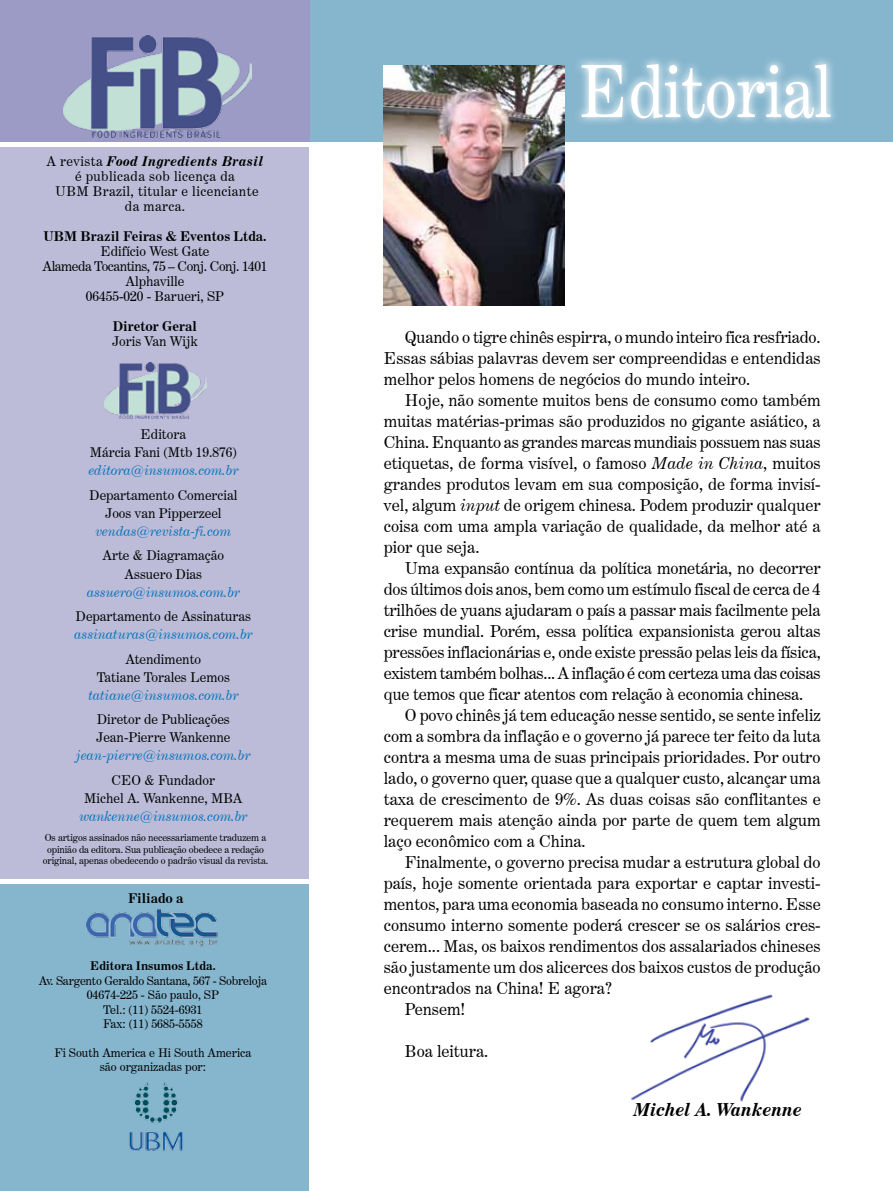
<style>
.page{position:relative;width:893px;height:1191px;background:#fff}
.page>*{position:absolute;margin:0;border:0;box-sizing:border-box;transform-origin:0 0}
.t1{font:72px "Century Expanded BT";color:#fff;scale:.9 1}
.t2{font:italic 700 18px "Century Expanded BT";color:#000}
.t3{font:16.5px/21px "Century Expanded BT";color:#000;text-align:justify}
.t4{font:13.5px/18px "Century Expanded BT";color:#000;text-align:center}
.t5{font:italic 13.5px "Century Expanded BT";color:#0072bc}
.t6{font:13.5px/15px "Century Expanded BT";letter-spacing:.03em;color:#000;text-align:center}
.t7{font:700 13.5px "Century Expanded BT";color:#000}
.t8{font:12px/14.4px "Century Expanded BT";letter-spacing:-.02em;color:#000;text-align:center}
.t9{font:12px/14.4px "Century Expanded BT";color:#000;text-align:center}
.t10{font:700 12px "Century Expanded BT";color:#000}
.t11{font:9.75px/11.7px "Century Expanded BT";letter-spacing:-.01em;color:#000;text-align:center}
.s1{font-weight:700;font-style:italic}
.s2{font-style:italic}
</style>
<div class="page">
<div style="left:0;top:884px;width:309px;height:307px;background:#86b6ce"></div>
<div style="left:0;top:147px;width:309px;height:731px;background:#bcbcd8"></div>
<div style="left:289px;top:0;width:604px;height:141px;background:#86b6ce"></div>
<div style="left:0;top:0;width:310px;height:141px;background:#9b9bc5"></div>
<svg style="left:578px;top:59px;width:257px;height:64px"></svg>
<img style="left:64px;top:35px;width:188px;height:103px">
<img style="left:104px;top:362px;width:103px;height:56px">
<img style="left:86px;top:908px;width:132px;height:39px">
<img style="left:129px;top:1082px;width:54px;height:69px">
<img style="left:384px;top:65px;width:180px;height:241px">
<img style="left:631px;top:994px;width:179px;height:108px">
<p class="t6" style="left:47px;top:154px;width:218px">A revista <span class="s1">Food Ingredients Brasil </span>é publicada sob licença da<br>UBM Brazil, titular e licenciante da marca.</p>
<p class="t7" style="left:43px;top:228px;width:225px">UBM Brazil Feiras &amp; Eventos Ltda.</p>
<p class="t4" style="left:43px;top:244px;width:226px;line-height:15px">Edifício West Gate<br>Alameda Tocantins, 75 – Conj. Conj. 1401<br>Alphaville<br>06455-020 - Barueri, SP</p>
<p class="t7" style="left:113px;top:318px;width:86px">Diretor Geral</p>
<p class="t4" style="left:112px;top:332px;width:87px">Joris Van Wijk</p>
<p class="t4" style="left:90px;top:425px;width:149px">Editora<br>Márcia Fani (Mtb 19.876)</p>
<p class="t5" style="left:88px;top:462px;width:151px">editora@insumos.com.br</p>
<p class="t4" style="left:89px;top:486px;width:150px">Departamento Comercial<br>Joos van Pipperzeel</p>
<p class="t5" style="left:95px;top:523px;width:137px">vendas@revista-fi.com</p>
<p class="t4" style="left:103px;top:546px;width:123px">Arte &amp; Diagramação<br>Assuero Dias</p>
<p class="t5" style="left:87px;top:583px;width:155px">assuero@insumos.com.br</p>
<p class="t4" style="left:76px;top:607px;width:177px">Departamento de Assinaturas</p>
<p class="t5" style="left:74px;top:626px;width:180px">assinaturas@insumos.com.br</p>
<p class="t4" style="left:97px;top:649px;width:135px">Atendimento<br>Tatiane Torales Lemos</p>
<p class="t5" style="left:88px;top:686px;width:151px">tatiane@insumos.com.br</p>
<p class="t4" style="left:96px;top:710px;width:136px;text-align:left">Diretor de Publicações<br>Jean-Pierre Wankenne</p>
<p class="t5" style="left:76px;top:747px;width:176px">jean-pierre@insumos.com.br</p>
<p class="t4" style="left:84px;top:771px;width:160px">CEO &amp; Fundador<br>Michel A. Wankenne, MBA</p>
<p class="t5" style="left:79px;top:808px;width:169px">wankenne@insumos.com.br</p>
<p class="t11" style="left:43px;top:831px;width:227px">Os artigos assinados não necessariamente traduzem a opinião da editora. Sua publicação obedece a redação original, apenas obedecendo o padrão visual da revista.</p>
<p class="t7" style="left:128px;top:890px;width:57px">Filiado a</p>
<p class="t10" style="left:90px;top:958px;width:127px">Editora Insumos Ltda.</p>
<p class="t8" style="left:39px;top:973px;width:230px">Av. Sargento Geraldo Santana, 567 - Sobreloja<br>04674-225 - São paulo, SP<br>Tel.: (11) 5524-6931<br>Fax: (11) 5685-5558</p>
<p class="t9" style="left:54px;top:1045px;width:199px">Fi South America e Hi South America são organizadas por:</p>
<h1 class="t1" style="left:579px;top:47px;width:283px">Editorial</h1>
<p class="t3" style="left:384px;top:326px;width:438px;text-indent:21px">Quando o tigre chinês espirra, o mundo inteiro fica resfriado.<br>Essas sábias palavras devem ser compreendidas e entendidas melhor pelos homens de negócios do mundo inteiro.</p>
<p class="t3" style="left:384px;top:389px;width:438px;text-indent:21px">Hoje, não somente muitos bens de consumo como também muitas matérias-primas são produzidos no gigante asiático, a China. Enquanto as grandes marcas mundiais possuem nas suas etiquetas, de forma visível, o famoso <span class="s2">Made in China</span>, muitos grandes produtos levam em sua composição, de forma invisí&shy;vel, algum <span class="s2">input</span> de origem chinesa. Podem produzir qualquer coisa com uma ampla variação de qualidade, da melhor até a pior que seja.</p>
<p class="t3" style="left:384px;top:557px;width:439px;text-indent:21px">Uma expansão contínua da política monetária, no decorrer dos últimos dois anos, bem como um estímulo fiscal de cerca de 4 trilhões de yuans ajudaram o país a passar mais facilmente pela crise mundial. Porém, essa política expansionista gerou altas pressões inflacionárias e, onde existe pressão pelas leis da física, existem também bolhas... A inflação é com certeza uma das coisas que temos que ficar atentos com relação à economia chinesa.</p>
<p class="t3" style="left:384px;top:704px;width:438px;text-indent:21px">O povo chinês já tem educação nesse sentido, se sente infeliz com a sombra da inflação e o governo já parece ter feito da luta contra a mesma uma de suas principais prioridades. Por outro lado, o governo quer, quase que a qualquer custo, alcançar uma taxa de crescimento de 9%. As duas coisas são conflitantes e requerem mais atenção ainda por parte de quem tem algum laço econômico com a China.</p>
<p class="t3" style="left:405px;top:851px;width:417px">Finalmente, o governo precisa mudar a estrutura global do</p>
<p class="t3" style="left:384px;top:872px;width:438px">país, hoje somente orientada para exportar e captar investi-</p>
<p class="t3" style="left:384px;top:893px;width:439px">mentos, para uma economia baseada no consumo interno. Esse</p>
<p class="t3" style="left:384px;top:914px;width:438px">consumo interno somente poderá crescer se os salários cres-</p>
<p class="t3" style="left:384px;top:935px;width:438px">cerem... Mas, os baixos rendimentos dos assalariados chineses</p>
<p class="t3" style="left:384px;top:956px;width:438px">são justamente um dos alicerces dos baixos custos de produção</p>
<p class="t3" style="left:384px;top:977px;width:230px">encontrados na China! E agora?</p>
<p class="t3" style="left:405px;top:998px;width:62px">Pensem!</p>
<p class="t3" style="left:405px;top:1040px;width:85px">Boa leitura.</p>
<p class="t2" style="left:634px;top:1098px;width:170px">Michel A. Wankenne</p>
</div>
